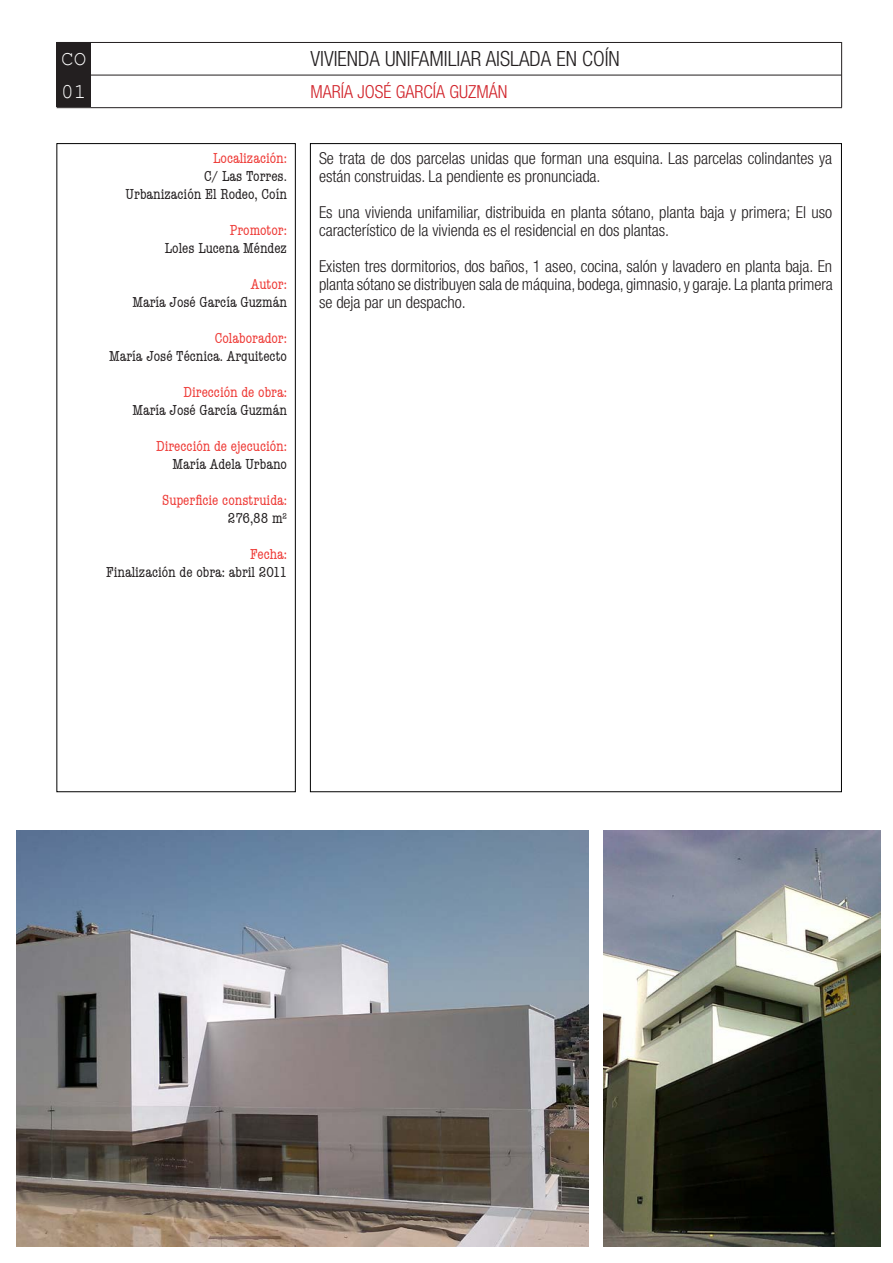
<style>
.page{position:relative;width:893px;height:1263px;background:#fff}
.page>*{position:absolute;margin:0;border:0;box-sizing:border-box;transform-origin:0 0}
.t1{font:300 condensed 21px "Helvetica Neue LT Std";color:#231f20}
.t2{font:21px "Courier New";color:#fff}
.t3{font:300 condensed 18px "Helvetica Neue LT Std";color:#d1232a}
.t4{font:300 condensed 16.5px/18px "Helvetica Neue LT Std";color:#231f20}
.t5{font:condensed 15px "American Typewriter";color:#231f20}
.t6{font:condensed 15px "American Typewriter";color:#ee3b37}
</style>
<div class="page">
<div style="left:57px;top:143px;width:239px;height:649px;border:1px solid #000"></div>
<hr style="left:57px;top:107px;width:785px;height:1px;background:#231f20">
<hr style="left:57px;top:42px;width:785px;height:1px;background:#231f20">
<div style="left:57px;top:43px;width:34px;height:64px;background:#231f20"></div>
<hr style="left:57px;top:75px;width:785px;height:1px;background:#231f20">
<hr style="left:841px;top:42px;width:1px;height:65px;background:#231f20">
<img style="left:17px;top:831px;width:571px;height:415px">
<img style="left:604px;top:831px;width:276px;height:415px">
<p class="t2" style="left:61px;top:46px;width:27px">CO</p>
<p class="t2" style="left:61px;top:78px;width:27px">01</p>
<p class="t6" style="left:213px;top:147px;width:76px">Localización:</p>
<p class="t5" style="left:204px;top:165px;width:84px">C/ Las Torres.</p>
<p class="t5" style="left:126px;top:183px;width:163px">Urbanización El Rodeo, Coín</p>
<p class="t6" style="left:230px;top:219px;width:59px">Promotor:</p>
<p class="t5" style="left:165px;top:237px;width:124px">Loles Lucena Méndez</p>
<p class="t6" style="left:251px;top:273px;width:38px">Autor:</p>
<p class="t5" style="left:132px;top:291px;width:156px">María José García Guzmán</p>
<p class="t6" style="left:215px;top:327px;width:74px">Colaborador:</p>
<p class="t5" style="left:109px;top:345px;width:179px">María José Técnica. Arquitecto</p>
<p class="t6" style="left:184px;top:381px;width:105px">Dirección de obra:</p>
<p class="t5" style="left:132px;top:399px;width:156px">María José García Guzmán</p>
<p class="t6" style="left:156px;top:435px;width:132px">Dirección de ejecución:</p>
<p class="t5" style="left:173px;top:453px;width:116px">María Adela Urbano</p>
<p class="t6" style="left:162px;top:489px;width:126px">Superficie construida:</p>
<p class="t5" style="left:228px;top:507px;width:61px">276,88 m<sup>2</sup></p>
<p class="t6" style="left:250px;top:543px;width:38px">Fecha:</p>
<p class="t5" style="left:106px;top:561px;width:182px">Finalización de obra: abril 2011</p>
<p class="t1" style="left:311px;top:47px;width:311px">VIVIENDA UNIFAMILIAR AISLADA EN COÍN</p>
<p class="t3" style="left:310px;top:81px;width:198px">MARÍA JOSÉ GARCÍA GUZMÁN</p>
<p class="t4" style="left:319px;top:149px;width:515px">Se trata de dos parcelas unidas que forman una esquina. Las parcelas colindantes ya están construidas. La pendiente es pronunciada.</p>
<p class="t4" style="left:319px;top:203px;width:515px">Es una vivienda unifamiliar, distribuida en planta sótano, planta baja y primera; El uso característico de la vivienda es el residencial en dos plantas.</p>
<p class="t4" style="left:319px;top:257px;width:515px;text-align:justify">Existen tres dormitorios, dos baños, 1 aseo, cocina, salón y lavadero en planta baja. En planta sótano se distribuyen sala de máquina, bodega, gimnasio, y garaje. La planta primera se deja par un despacho.</p>
</div>
